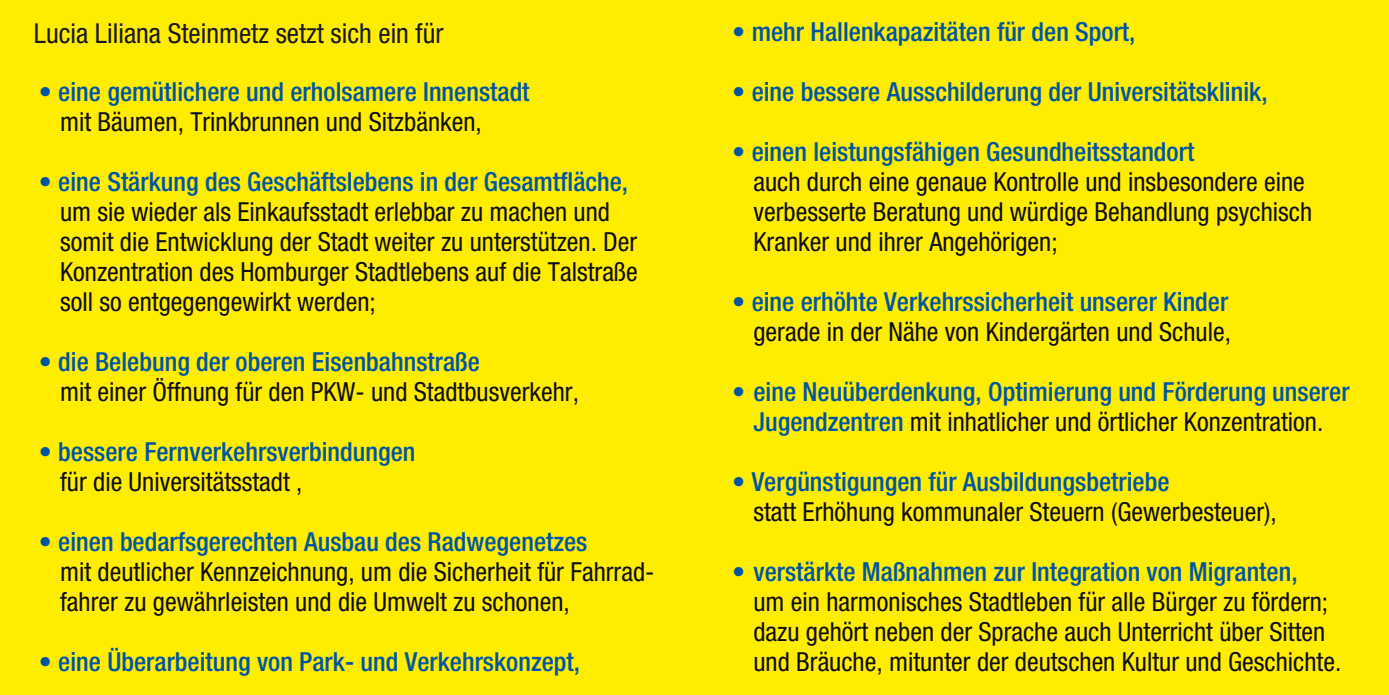
<style>
.page{position:relative;width:1389px;height:695px;background:#fff}
.page>*{position:absolute;margin:0;border:0;box-sizing:border-box;transform-origin:0 0}
.t1{font:condensed 27.5px "Helvetica Neue";color:#1b181c}
.t2{font:condensed 26.25px/30px "Helvetica Neue";color:#100d12}
.t3{font:500 condensed 26.25px/30px "Helvetica Neue";color:#0054a4;text-align:center}
.s1{font-weight:400;color:#100d12}
</style>
<div class="page">
<div style="left:0;top:0;width:1389px;height:694px;background:#ffed00"></div>
<p class="t1" style="left:34px;top:18px;width:411px">Lucia Liliana Steinmetz setzt sich ein für</p>
<p class="t3" style="left:39px;top:76px;width:492px">• eine gemütlichere und erholsamere Innenstadt</p>
<p class="t2" style="left:60px;top:106px;width:423px">mit Bäumen, Trinkbrunnen und Sitzbänken,</p>
<p class="t3" style="left:39px;top:166px;width:591px">• eine Stärkung des Geschäftslebens in der Gesamtfläche,</p>
<p class="t2" style="left:60px;top:196px;width:579px">um sie wieder als Einkaufsstadt erlebbar zu machen und somit die Entwicklung der Stadt weiter zu unterstützen. Der Konzentration des Homburger Stadtlebens auf die Talstraße soll so entgegengewirkt werden;</p>
<p class="t3" style="left:39px;top:346px;width:443px">• die Belebung der oberen Eisenbahnstraße</p>
<p class="t2" style="left:60px;top:376px;width:520px">mit einer Öffnung für den PKW- und Stadtbusverkehr,</p>
<p class="t3" style="left:39px;top:436px;width:378px">• bessere Fernverkehrsverbindungen</p>
<p class="t2" style="left:60px;top:466px;width:244px">für die Universitätsstadt ,</p>
<p class="t3" style="left:39px;top:526px;width:550px">• einen bedarfsgerechten Ausbau des Radwegenetzes</p>
<p class="t2" style="left:60px;top:556px;width:596px">mit deutlicher Kennzeichnung, um die Sicherheit für Fahrrad&shy;fahrer zu gewährleisten und die Umwelt zu schonen,</p>
<p class="t3" style="left:39px;top:646px;width:543px">• eine Überarbeitung von Park- und Verkehrskonzept,</p>
<p class="t3" style="left:732px;top:16px;width:405px">• mehr Hallenkapazitäten für den Sport,</p>
<p class="t3" style="left:732px;top:76px;width:537px">• eine bessere Ausschilderung der Universitätsklinik,</p>
<p class="t3" style="left:732px;top:136px;width:464px">• einen leistungsfähigen Gesundheitsstandort</p>
<p class="t2" style="left:754px;top:166px;width:560px">auch durch eine genaue Kontrolle und insbesondere eine verbesserte Beratung und würdige Behandlung psychisch<br>Kranker und ihrer Angehörigen;</p>
<p class="t3" style="left:732px;top:286px;width:498px">• eine erhöhte Verkehrssicherheit unserer Kinder</p>
<p class="t2" style="left:754px;top:316px;width:479px">gerade in der Nähe von Kindergärten und Schule,</p>
<p class="t3" style="left:732px;top:376px;width:619px">• eine Neuüberdenkung, Optimierung und Förderung unserer<br>Jugendzentren <span class="s1">mit inhatlicher und örtlicher Konzentration.</span></p>
<p class="t3" style="left:732px;top:466px;width:439px">• Vergünstigungen für Ausbildungsbetriebe</p>
<p class="t2" style="left:754px;top:497px;width:525px">statt Erhöhung kommunaler Steuern (Gewerbesteuer),</p>
<p class="t3" style="left:732px;top:556px;width:567px">• verstärkte Maßnahmen zur Integration von Migranten,</p>
<p class="t2" style="left:754px;top:587px;width:589px">um ein harmonisches Stadtleben für alle Bürger zu fördern; dazu gehört neben der Sprache auch Unterricht über Sitten und Bräuche, mitunter der deutschen Kultur und Geschichte.</p>
</div>
